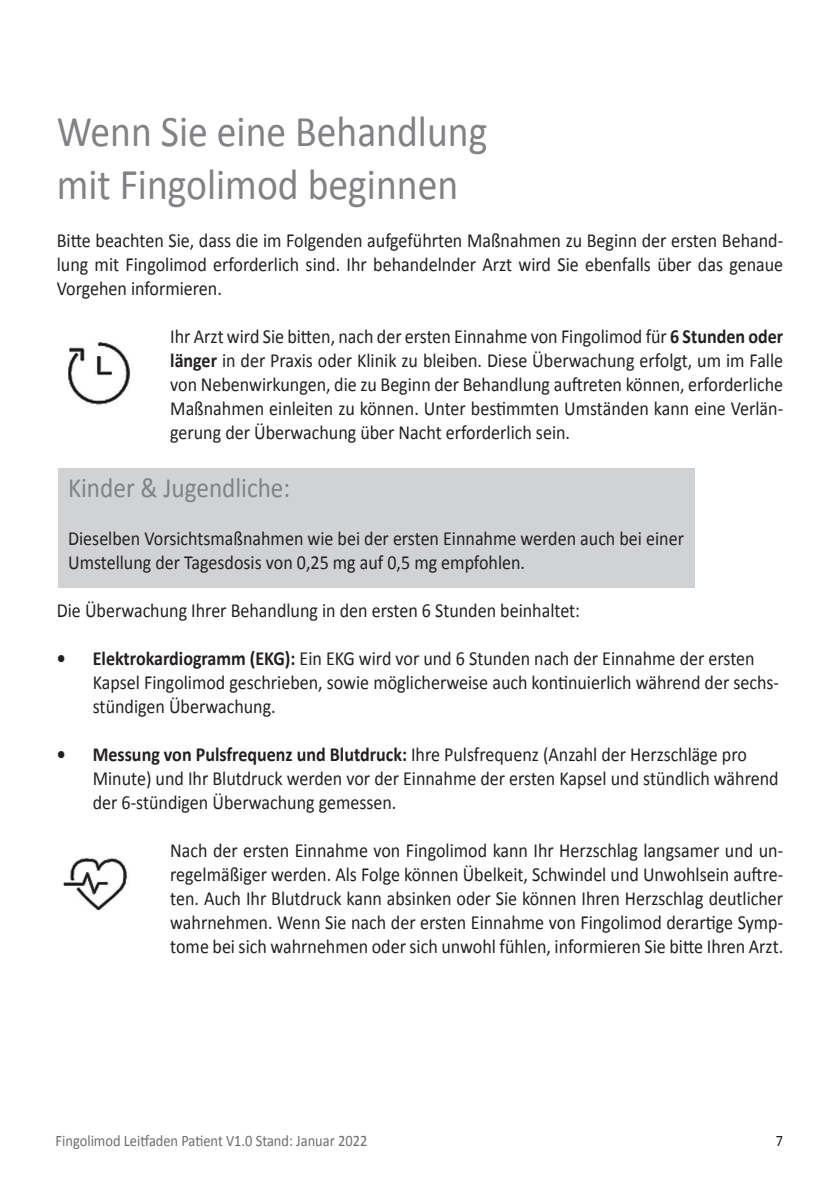
<style>
.page{position:relative;width:840px;height:1191px;background:#fff}
.page>*{position:absolute;margin:0;border:0;box-sizing:border-box;transform-origin:0 0}
.t1{font:44px/52.8px "Calibri";color:#808285;scale:.9 1}
.t2{font:28px "Calibri";color:#808285;scale:.9 1}
.t3{font:20px/24px "Calibri";color:#231f20;text-align:justify;scale:.9 1}
.t4{font:16px "Calibri";color:#6c6d70;scale:.9 1}
.t5{font:16px "Calibri";color:#231f20;scale:.9 1}
.s1{font-weight:700}
</style>
<div class="page">
<div style="left:58px;top:468px;width:636px;height:120px;background:#d1d2d4"></div>
<img style="left:68px;top:341px;width:63px;height:64px">
<img style="left:63px;top:857px;width:64px;height:54px">
<h1 class="t1" style="left:57px;top:106px;width:479px">Wenn Sie eine Behandlung mit Fingolimod beginnen</h1>
<p class="t3" style="left:57px;top:229px;width:808px">Bitte beachten Sie, dass die im Folgenden aufgeführten Maßnahmen zu Beginn der ersten Behand&shy;lung mit Fingolimod erforderlich sind. Ihr behandelnder Arzt wird Sie ebenfalls über das genaue Vorgehen informieren.</p>
<p class="t3" style="left:170px;top:325px;width:682px">Ihr Arzt wird Sie bitten, nach der ersten Einnahme von Fingolimod für <span class="s1">6 Stunden oder länger</span> in der Praxis oder Klinik zu bleiben. Diese Überwachung erfolgt, um im Falle von Nebenwirkungen, die zu Beginn der Behandlung auftreten können, erforderliche Maßnahmen einleiten zu können. Unter bestimmten Umständen kann eine Verlän&shy;gerung der Überwachung über Nacht erforderlich sein.</p>
<h2 class="t2" style="left:68px;top:470px;width:248px">Kinder &amp; Jugendliche:</h2>
<p class="t3" style="left:68px;top:526px;width:685px">Dieselben Vorsichtsmaßnahmen wie bei der ersten Einnahme werden auch bei einer<br>Umstellung der Tagesdosis von 0,25 mg auf 0,5 mg empfohlen.</p>
<p class="t3" style="left:57px;top:598px;width:582px">Die Überwachung Ihrer Behandlung in den ersten 6 Stunden beinhaltet:</p>
<p class="t3" style="left:93px;top:646px;width:763px;text-align:left;text-indent:-36px"><span class="s1">• Elektrokardiogramm (EKG):</span> Ein EKG wird vor und 6 Stunden nach der Einnahme der ersten<br>Kapsel Fingolimod geschrieben, sowie möglicherweise auch kontinuierlich während der sechs&shy;stündigen Überwachung.</p>
<p class="t3" style="left:93px;top:742px;width:763px;text-align:left;text-indent:-36px"><span class="s1">• Messung von Pulsfrequenz und Blutdruck:</span> Ihre Pulsfrequenz (Anzahl der Herzschläge pro<br>Minute) und Ihr Blutdruck werden vor der Einnahme der ersten Kapsel und stündlich während der 6-stündigen Überwachung gemessen.</p>
<p class="t3" style="left:170px;top:838px;width:682px">Nach der ersten Einnahme von Fingolimod kann Ihr Herzschlag langsamer und un&shy;regelmäßiger werden. Als Folge können Übelkeit, Schwindel und Unwohlsein auftre&shy;ten. Auch Ihr Blutdruck kann absinken oder Sie können Ihren Herzschlag deutlicher wahrnehmen. Wenn Sie nach der ersten Einnahme von Fingolimod derartige Symp&shy;tome bei sich wahrnehmen oder sich unwohl fühlen, informieren Sie bitte Ihren Arzt.</p>
<p class="t4" style="left:56px;top:1130px;width:347px">Fingolimod Leitfaden Patient V1.0 Stand: Januar 2022</p>
<p class="t5" style="left:775px;top:1130px;width:10px">7</p>
</div>
